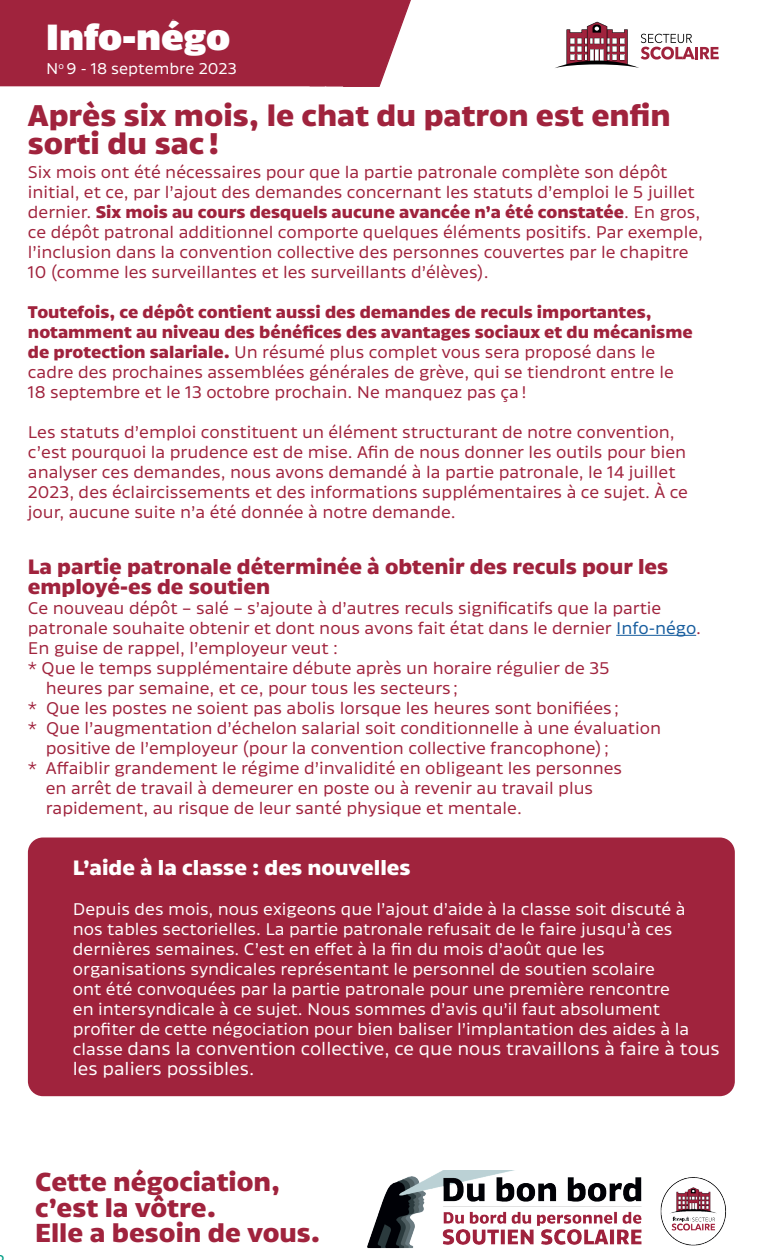
<style>
.page{position:relative;width:765px;height:1260px;background:#fff}
.page>*{position:absolute;margin:0;border:0;box-sizing:border-box;transform-origin:0 0}
.t1{font:900 35px "Canal";color:#fff}
.t2{font:700 28.75px/28.8px "Canal";color:#a0233d}
.t3{font:700 25px/25.6px "Canal";color:#a0233d}
.t4{font:700 20px/20px "Canal";color:#a0233d}
.t5{font:700 20px "Canal";color:#fff}
.t6{font:17.5px/20px "Canal";color:#fff}
.t7{font:16.25px/20px "Canal";color:#a0233d}
.t8{font:16.25px/20px "Canal";color:#fff}
.t9{font:15px "Canal";color:#fff}
.s1{font-weight:700}
.s2{color:#175d9e}
.s3{color:#a1273e}
.s4{font-size:16.25px}
</style>
<div class="page">
<div style="left:0;top:0;width:411px;height:87px;background:#a0233d"></div>
<svg style="left:555px;top:22px;width:164px;height:46px"></svg>
<div style="left:45px;top:19px;width:293px;height:66px;border:1px solid #a0233d"></div>
<img style="left:367px;top:1170px;width:359px;height:79px">
<hr style="left:616px;top:635px;width:80px;height:1px;background:#175d9e">
<div style="left:28px;top:838px;width:707px;height:258px;background:#a0233d;border-radius:15px"></div>
<h1 class="t1" style="left:46px;top:18px;width:186px">Info-négo</h1>
<p class="t9" style="left:46px;top:55px;width:192px">N<sup>o</sup> 9 - 18 septembre 2023</p>
<h2 class="t2" style="left:28px;top:97px;width:644px">Après six mois, le chat du patron est enfin sorti du sac !</h2>
<p class="t7" style="left:28px;top:160px;width:677px">Six mois ont été nécessaires pour que la partie patronale complète son dépôt initial, et ce, par l’ajout des demandes concernant les statuts d’emploi le 5 juillet dernier. <span class="s1">Six mois au cours desquels aucune avancée n’a été constatée</span>. En gros, ce dépôt patronal additionnel comporte quelques éléments positifs. Par exemple, l’inclusion dans la convention collective des personnes couvertes par le chapitre 10 (comme les surveillantes et les surveillants d’élèves).</p>
<p class="t7" style="left:28px;top:301px;width:666px"><span class="s1">Toutefois, ce dépôt contient aussi des demandes de reculs importantes, notamment au niveau des bénéfices des avantages sociaux et du mécanisme de protection salariale.</span> Un résumé plus complet vous sera proposé dans le cadre des prochaines assemblées générales de grève, qui se tiendront entre le 18 septembre et le 13 octobre prochain. Ne manquez pas ça !</p>
<p class="t7" style="left:28px;top:421px;width:662px">Les statuts d’emploi constituent un élément structurant de notre convention, c’est pourquoi la prudence est de mise. Afin de nous donner les outils pour bien analyser ces demandes, nous avons demandé à la partie patronale, le 14 juillet 2023, des éclaircissements et des informations supplémentaires à ce sujet. À ce jour, aucune suite n’a été donnée à notre demande.</p>
<p class="t4" style="left:28px;top:554px;width:642px">La partie patronale déterminée à obtenir des reculs pour les employé-es de soutien</p>
<p class="t7" style="left:28px;top:596px;width:635px">Ce nouveau dépôt – salé – s’ajoute à d’autres reculs significatifs que la partie</p>
<p class="t7" style="left:28px;top:616px;width:675px">patronale souhaite obtenir et dont nous avons fait état dans le dernier <span class="s2">Info-négo</span>.</p>
<p class="t7" style="left:28px;top:636px;width:312px">En guise de rappel, l’employeur veut :</p>
<p class="t7" style="left:28px;top:656px;width:583px">* Que le temps supplémentaire débute après un horaire régulier de 35</p>
<p class="t7" style="left:46px;top:676px;width:414px">heures par semaine, et ce, pour tous les secteurs ;</p>
<p class="t7" style="left:28px;top:696px;width:593px">* Que les postes ne soient pas abolis lorsque les heures sont bonifiées ;</p>
<p class="t7" style="left:28px;top:716px;width:635px">* Que l’augmentation d’échelon salarial soit conditionnelle à une évaluation</p>
<p class="t7" style="left:46px;top:736px;width:565px">positive de l’employeur (pour la convention collective francophone) ;</p>
<p class="t7" style="left:28px;top:756px;width:596px">* Affaiblir grandement le régime d’invalidité en obligeant les personnes</p>
<p class="t7" style="left:46px;top:776px;width:549px">en arrêt de travail à demeurer en poste ou à revenir au travail plus</p>
<p class="t7" style="left:46px;top:796px;width:478px">rapidement, au risque de leur santé physique et men<span class="s3">tale.</span></p>
<p class="t5" style="left:73px;top:849px;width:339px">L’aide à la classe : des nouvelles</p>
<p class="t8" style="left:73px;top:897px;width:618px">Depuis des mois, nous exigeons que l’ajout d’aide à la classe soit discuté à nos tables sectorielles. La partie patronale refusait de le faire jusqu’à ces dernières semaines. C’est en effet à la fin du mois d’août que les organisations syndicales représentant le personnel de soutien scolaire<br>ont été convoquées par la partie patronale pour une première rencontre en intersyndicale à ce sujet. Nous sommes d’avis qu’il faut absolument profiter de cette négociation pour bien baliser l’implantation des aides à la</p>
<p class="t6" style="left:73px;top:1036px;width:648px"><span class="s4">classe</span> dans la convention collective, ce que nous travaillons à faire à tous les paliers possibles.</p>
<h3 class="t3" style="left:35px;top:1166px;width:287px">Cette négociation, c’est la vôtre.<br>Elle a besoin de vous.</h3>
</div>
